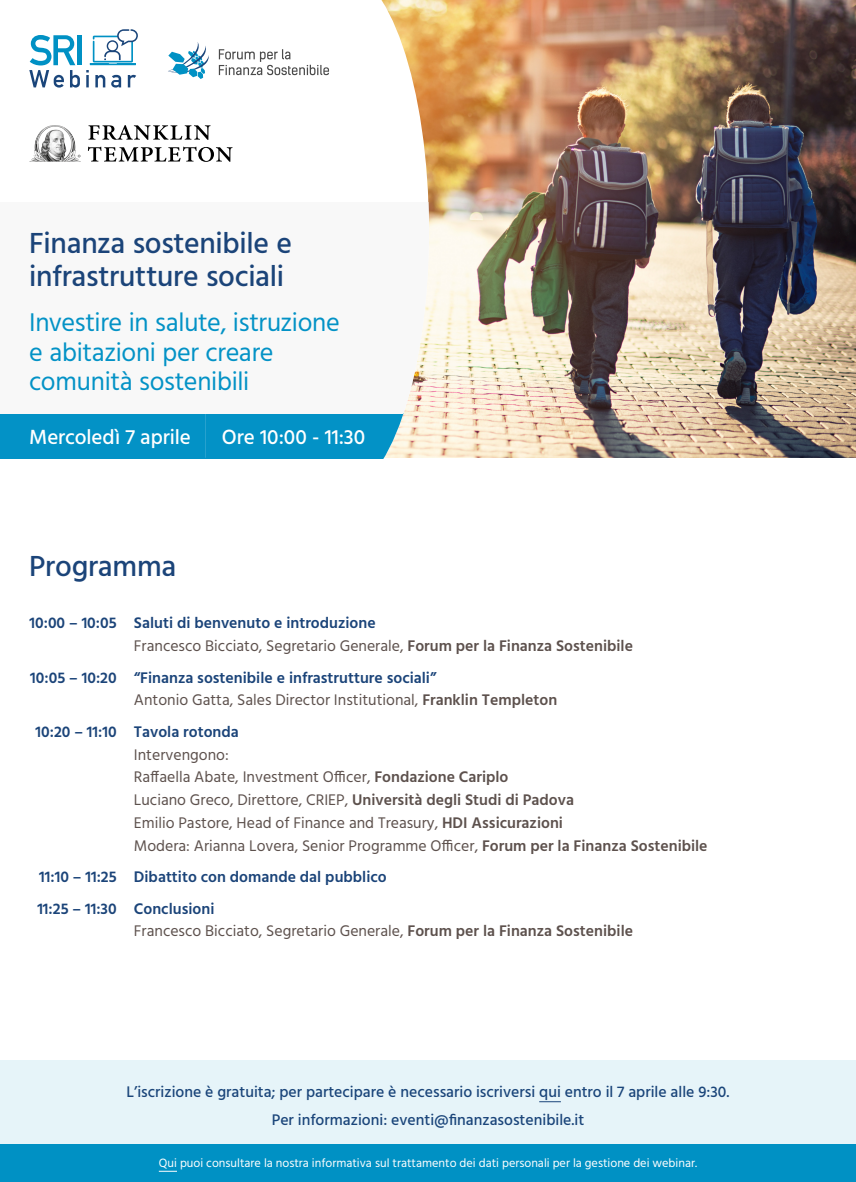
<style>
.page{position:relative;width:856px;height:1182px;background:#fff}
.page>*{position:absolute;margin:0;border:0;box-sizing:border-box;transform-origin:0 0}
.t1{font:500 29.75px/33.2px "Hind";letter-spacing:-.01em;color:#1b4479}
.t2{font:26.25px/29.8px "Hind";letter-spacing:-.01em;color:#0392c6}
.t3{font:500 21px "Hind";letter-spacing:-.005em;color:#fff}
.t4{font:15.75px/22.8px "Hind";color:#5d514d}
.t5{font:600 15.75px/31.5px "Hind";color:#1b4479}
.t6{font:500 15.75px/28px "Hind";color:#1a457a;text-align:center}
.t7{font:12.25px "Hind";color:#fff}
.s1{font-weight:600;color:#1b4479}
.s2{font-weight:600}
.s3{font-weight:400;color:#5d514d}
.s4{color:#5d514d}
</style>
<div class="page">
<div style="left:0;top:1060px;width:856px;height:121px;background:#e6f4f9"></div>
<div style="left:0;top:1144px;width:856px;height:37px;background:#0091c4"></div>
<svg style="left:159px;top:1170px;width:18px;height:1px"></svg>
<svg style="left:539px;top:1101px;width:22px;height:1px"></svg>
<img style="left:429px;top:0;width:427px;height:457px">
<svg style="left:0;top:0;width:429px;height:459px"></svg>
<div style="left:0;top:413px;width:417px;height:45px;background:#0392c6"></div>
<div style="left:0;top:202px;width:429px;height:212px;background:#f8f8f8"></div>
<svg style="left:219px;top:49px;width:110px;height:26px"></svg>
<svg style="left:168px;top:42px;width:41px;height:37px"></svg>
<div style="left:77px;top:35px;width:5px;height:30px;background:#0091c4"></div>
<svg style="left:29px;top:35px;width:51px;height:53px"></svg>
<svg style="left:86px;top:29px;width:52px;height:59px"></svg>
<hr style="left:205px;top:412px;width:1px;height:45px;background:#fff">
<svg style="left:88px;top:125px;width:122px;height:15px"></svg>
<svg style="left:88px;top:147px;width:144px;height:15px"></svg>
<img style="left:35px;top:125px;width:29px;height:18px">
<img style="left:64px;top:127px;width:17px;height:34px">
<img style="left:29px;top:143px;width:35px;height:18px">
<h1 class="t1" style="left:29px;top:228px;width:264px">Finanza sostenibile e infrastrutture sociali</h1>
<h2 class="t2" style="left:29px;top:308px;width:312px">Investire in salute, istruzione e abitazioni per creare comunità sostenibili</h2>
<h3 class="t3" style="left:29px;top:422px;width:163px">Mercoledì 7 aprile</h3>
<h3 class="t3" style="left:222px;top:422px;width:145px">Ore 10:00 - 11:30</h3>
<h1 class="t1" style="left:29px;top:551px;width:149px">Programma</h1>
<p class="t5" style="left:30px;top:608px;width:89px">10:00 – 10:05</p>
<p class="t5" style="left:30px;top:662px;width:88px">10:05 – 10:20</p>
<p class="t5" style="left:36px;top:716px;width:83px">10:20 – 11:10</p>
<p class="t5" style="left:37px;top:862px;width:81px">11:10 – 11:25<br>11:25 – 11:30</p>
<p class="t4" style="left:134px;top:612px;width:501px"><span class="s1">Saluti di benvenuto e introduzione<br></span>Francesco Bicciato, Segretario Generale, <span class="s2">Forum per la Finanza Sostenibile</span></p>
<p class="t5" style="left:134px;top:666px;width:425px;line-height:22.8px">“Finanza sostenibile e infrastrutture sociali”<br><span class="s3">Antonio Gatta, Sales Director Institutional,</span> <span class="s4">Franklin Templeton</span></p>
<p class="t5" style="left:134px;top:716px;width:106px">Tavola rotonda</p>
<p class="t4" style="left:134px;top:743px;width:575px">Intervengono:<br>Raffaella Abate, Investment Officer, <span class="s2">Fondazione Cariplo<br></span>Luciano Greco, Direttore, CRIEP, <span class="s2">Università degli Studi di Padova<br></span>Emilio Pastore, Head of Finance and Treasury, <span class="s2">HDI Assicurazioni<br></span>Modera: Arianna Lovera, Senior Programme Officer, <span class="s2">Forum per la Finanza Sostenibile</span></p>
<p class="t5" style="left:134px;top:862px;width:254px">Dibattito con domande dal pubblico<br>Conclusioni</p>
<p class="t4" style="left:134px;top:920px;width:501px">Francesco Bicciato, Segretario Generale, <span class="s2">Forum per la Finanza Sostenibile</span></p>
<p class="t6" style="left:127px;top:1078px;width:604px">L’iscrizione è gratuita; per partecipare è necessario iscriversi qui entro il 7 aprile alle 9:30.<br>Per informazioni: eventi@finanzasostenibile.it</p>
<p class="t7" style="left:159px;top:1154px;width:540px">Qui puoi consultare la nostra informativa sul trattamento dei dati personali per la gestione dei webinar.</p>
</div>
